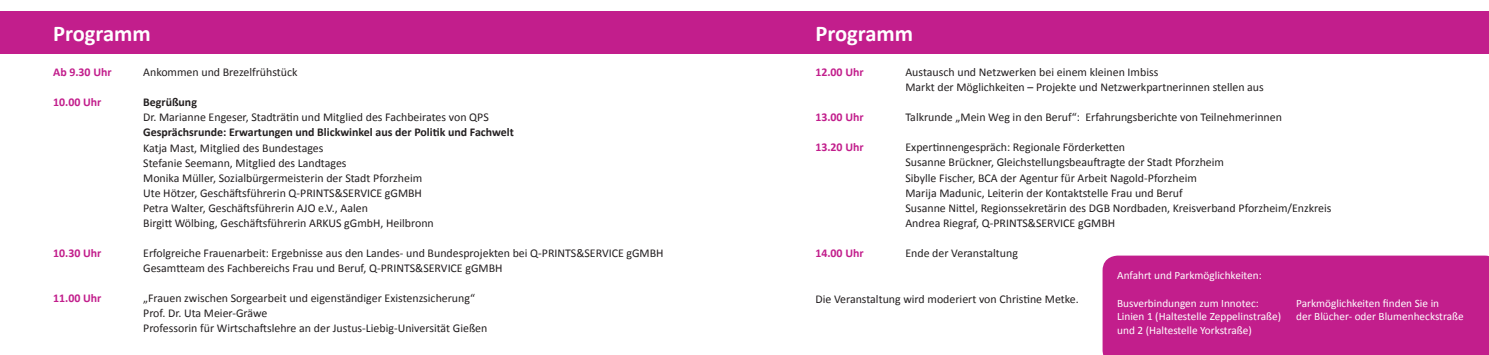
<style>
.page{position:relative;width:1489px;height:355px;background:#fff}
.page>*{position:absolute;margin:0;border:0;box-sizing:border-box;transform-origin:0 0}
.t1{font:700 22.5px "Calibri";color:#fff}
.t2{font:11.88px/15px "Calibri";color:#231f20}
.t3{font:700 11.88px "Calibri";color:#231f20}
.t4{font:700 11.88px "Calibri";color:#c21e8c}
.t5{font:11.25px/13.5px "Calibri";color:#fff}
</style>
<div class="page">
<div style="left:1102px;top:255px;width:386px;height:99px;background:#c21e8c"></div>
<div style="left:684px;top:12px;width:804px;height:42px;background:#c21e8c"></div>
<div style="left:0;top:12px;width:709px;height:42px;background:#c21e8c"></div>
<h1 class="t1" style="left:53px;top:19px;width:99px">Programm</h1>
<p class="t4" style="left:53px;top:65px;width:60px">Ab 9.30 Uhr</p>
<p class="t2" style="left:143px;top:65px;width:156px">Ankommen und Brezelfrühstück</p>
<p class="t4" style="left:53px;top:95px;width:50px">10.00 Uhr</p>
<p class="t3" style="left:143px;top:95px;width:55px">Begrüßung</p>
<p class="t2" style="left:143px;top:110px;width:347px">Dr. Marianne Engeser, Stadträtin und Mitglied des Fachbeirates von QPS</p>
<p class="t3" style="left:143px;top:125px;width:372px">Gesprächsrunde: Erwartungen und Blickwinkel aus der Politik und Fachwelt</p>
<p class="t2" style="left:143px;top:140px;width:292px">Katja Mast, Mitglied des Bundestages<br>Stefanie Seemann, Mitglied des Landtages<br>Monika Müller, Sozialbürgermeisterin der Stadt Pforzheim Ute Hötzer, Geschäftsführerin Q-PRINTS&amp;SERVICE gGMBH Petra Walter, Geschäftsführerin AJO e.V., Aalen<br>Birgitt Wölbing, Geschäftsführerin ARKUS gGmbH, Heilbronn</p>
<p class="t4" style="left:53px;top:245px;width:50px">10.30 Uhr</p>
<p class="t2" style="left:143px;top:245px;width:522px">Erfolgreiche Frauenarbeit: Ergebnisse aus den Landes- und Bundesprojekten bei Q-PRINTS&amp;SERVICE gGMBH<br>Gesamtteam des Fachbereichs Frau und Beruf, Q-PRINTS&amp;SERVICE gGMBH</p>
<p class="t4" style="left:53px;top:290px;width:50px">11.00 Uhr</p>
<p class="t2" style="left:143px;top:290px;width:346px">„Frauen zwischen Sorgearbeit und eigenständiger Existenzsicherung“<br>Prof. Dr. Uta Meier-Gräwe<br>Professorin für Wirtschaftslehre an der Justus-Liebig-Universität Gießen</p>
<h1 class="t1" style="left:815px;top:19px;width:99px">Programm</h1>
<p class="t4" style="left:815px;top:65px;width:50px">12.00 Uhr</p>
<p class="t2" style="left:905px;top:65px;width:360px">Austausch und Netzwerken bei einem kleinen Imbiss<br>Markt der Möglichkeiten – Projekte und Netzwerkpartnerinnen stellen aus</p>
<p class="t4" style="left:815px;top:110px;width:50px">13.00 Uhr</p>
<p class="t2" style="left:905px;top:110px;width:378px">Talkrunde „Mein Weg in den Beruf“: Erfahrungsberichte von Teilnehmerinnen</p>
<p class="t4" style="left:815px;top:140px;width:50px">13.20 Uhr</p>
<p class="t2" style="left:905px;top:140px;width:427px">Expertinnengespräch: Regionale Förderketten<br>Susanne Brückner, Gleichstellungsbeauftragte der Stadt Pforzheim<br>Sibylle Fischer, BCA der Agentur für Arbeit Nagold-Pforzheim<br>Marija Madunic, Leiterin der Kontaktstelle Frau und Beruf<br>Susanne Nittel, Regionssekretärin des DGB Nordbaden, Kreisverband Pforzheim/Enzkreis Andrea Riegraf, Q-PRINTS&amp;SERVICE gGMBH</p>
<p class="t4" style="left:815px;top:245px;width:50px">14.00 Uhr</p>
<p class="t2" style="left:905px;top:245px;width:114px">Ende der Veranstaltung</p>
<p class="t2" style="left:815px;top:291px;width:265px">Die Veranstaltung wird moderiert von Christine Metke.</p>
<p class="t5" style="left:1117px;top:268px;width:146px">Anfahrt und Parkmöglichkeiten:</p>
<p class="t5" style="left:1117px;top:295px;width:165px">Busverbindungen zum Innotec:<br>Linien 1 (Haltestelle Zeppelinstraße) und 2 (Haltestelle Yorkstraße)</p>
<p class="t5" style="left:1296px;top:295px;width:169px">Parkmöglichkeiten finden Sie in<br>der Blücher- oder Blumenheckstraße</p>
</div>
